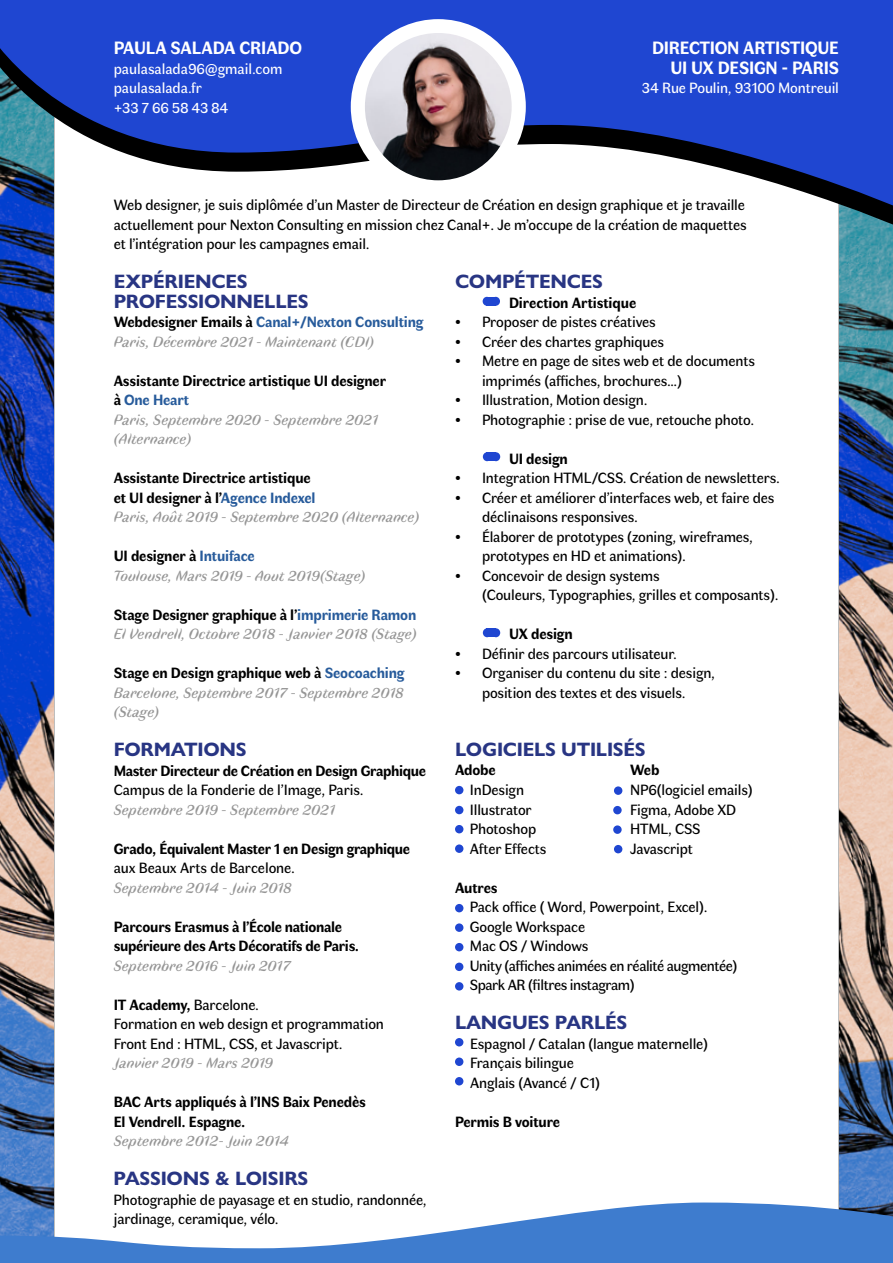
<style>
.page{position:relative;width:893px;height:1263px;background:#fff}
.page>*{position:absolute;margin:0;border:0;box-sizing:border-box;transform-origin:0 0}
.t1{font:700 19.5px/19.5px "Gill Sans Nova";letter-spacing:-.015em;color:#283583}
.t2{font:700 18px/19.5px "Faune Text";letter-spacing:-.01em;color:#fff;text-align:right}
.t3{font:15px/19.5px "Faune Text";letter-spacing:-.01em;color:#000}
.t4{font:italic 15px/19.5px "Faune Text";letter-spacing:-.01em;color:#969696}
.t5{font:700 15px/19.5px "Faune Text";letter-spacing:-.01em;color:#000}
.t6{font:15px/19.5px "Faune Text";color:#fff}
.t7{font:15px/19.5px "Faune Text";letter-spacing:-.03em;color:#000}
.s1{font-weight:700;font-style:normal;color:#000}
.s2{font-weight:700;font-style:normal;color:#275b9b}
.s3{color:#275b9b}
.s4{font-weight:400;font-style:italic;color:#969696}
.s5{font-weight:700}
</style>
<div class="page">
<img style="left:839px;top:231px;width:54px;height:971px">
<img style="left:0;top:231px;width:54px;height:971px">
<svg style="left:0;top:212px;width:893px;height:19px"></svg>
<svg style="left:0;top:0;width:893px;height:212px;fill:#1f46d1"></svg>
<svg style="left:0;top:1202px;width:893px;height:61px;fill:#3e7cce"></svg>
<div style="left:351px;top:19px;width:175px;height:175px;background:#fff;border-radius:50%"></div>
<img style="left:365px;top:33px;width:147px;height:147px;border-radius:74px">
<div style="left:613px;top:825px;width:9px;height:9px;background:#1f46d1;border-radius:50%"></div>
<div style="left:613px;top:806px;width:9px;height:8px;background:#1f46d1;border-radius:50%"></div>
<div style="left:614px;top:845px;width:8px;height:8px;background:#1f46d1;border-radius:50%"></div>
<div style="left:455px;top:844px;width:8px;height:9px;background:#1f46d1;border-radius:50%"></div>
<div style="left:455px;top:904px;width:8px;height:8px;background:#1f46d1;border-radius:50%"></div>
<div style="left:455px;top:962px;width:8px;height:9px;background:#1f46d1;border-radius:50%"></div>
<div style="left:614px;top:786px;width:8px;height:9px;background:#1f46d1;border-radius:50%"></div>
<div style="left:455px;top:786px;width:8px;height:8px;background:#1f46d1;border-radius:50%"></div>
<div style="left:455px;top:806px;width:8px;height:8px;background:#1f46d1;border-radius:50%"></div>
<div style="left:455px;top:825px;width:8px;height:8px;background:#1f46d1;border-radius:50%"></div>
<div style="left:455px;top:943px;width:8px;height:8px;background:#1f46d1;border-radius:50%"></div>
<div style="left:455px;top:982px;width:8px;height:8px;background:#1f46d1;border-radius:50%"></div>
<div style="left:455px;top:923px;width:8px;height:9px;background:#1f46d1;border-radius:50%"></div>
<div style="left:455px;top:1077px;width:8px;height:8px;background:#1f46d1;border-radius:50%"></div>
<div style="left:455px;top:1057px;width:8px;height:9px;background:#1f46d1;border-radius:50%"></div>
<div style="left:455px;top:1038px;width:8px;height:8px;background:#1f46d1;border-radius:50%"></div>
<div style="left:483px;top:297px;width:8px;height:9px;background:#1f46d1;border-radius:50%"></div>
<div style="left:492px;top:297px;width:8px;height:9px;background:#1f46d1;border-radius:50%"></div>
<div style="left:486px;top:297px;width:10px;height:9px;background:#1f46d1"></div>
<div style="left:483px;top:452px;width:8px;height:9px;background:#1f46d1;border-radius:50%"></div>
<div style="left:492px;top:452px;width:8px;height:9px;background:#1f46d1;border-radius:50%"></div>
<div style="left:487px;top:452px;width:9px;height:9px;background:#1f46d1"></div>
<div style="left:483px;top:628px;width:8px;height:9px;background:#1f46d1;border-radius:50%"></div>
<div style="left:492px;top:628px;width:8px;height:9px;background:#1f46d1;border-radius:50%"></div>
<div style="left:487px;top:628px;width:9px;height:9px;background:#1f46d1"></div>
<p class="t2" style="left:114px;top:37px;width:190px">PAULA SALADA CRIADO</p>
<p class="t6" style="left:114px;top:58px;width:170px">paulasalada96@gmail.com paulasalada.fr<br>+33 7 66 58 43 84</p>
<p class="t2" style="left:652px;top:37px;width:188px">DIRECTION ARTISTIQUE<br>UI UX DESIGN - PARIS</p>
<p class="t6" style="left:642px;top:78px;width:199px">34 Rue Poulin, 93100 Montreuil</p>
<p class="t3" style="left:114px;top:195px;width:634px;text-align:justify">Web designer, je suis diplômée d’un Master de Directeur de Création en design graphique et je travaille actuellement pour Nexton Consulting en mission chez Canal+. Je m’occupe de la création de maquettes et l’intégration pour les campagnes email.</p>
<h1 class="t1" style="left:114px;top:272px;width:196px">EXPÉRIENCES<br>PROFESSIONNELLES</h1>
<p class="t4" style="left:114px;top:312px;width:311px"><span class="s1">Webdesigner Emails à</span> <span class="s2">Canal+/Nexton Consulting<br></span>Paris, Décembre 2021 - Maintenant (CDI)</p>
<p class="t4" style="left:114px;top:370px;width:274px"><span class="s1">Assistante Directrice artistique UI designer à</span> <span class="s2">One Heart<br></span>Paris, Septembre 2020 - Septembre 2021 (Alternance)</p>
<p class="t5" style="left:114px;top:467px;width:308px">Assistante Directrice artistique<br>et UI designer à l’<span class="s3">Agence Indexel<br></span><span class="s4">Paris, Août 2019 - Septembre 2020 (Alternance)</span></p>
<p class="t4" style="left:114px;top:546px;width:254px"><span class="s1">UI designer à</span> <span class="s2">Intuiface<br></span>Toulouse, Mars 2019 - Aout 2019(Stage)</p>
<p class="t4" style="left:114px;top:604px;width:305px"><span class="s1">Stage Designer graphique à l’</span><span class="s2">imprimerie Ramon<br></span>El Vendrell, Octobre 2018 - Janvier 2018 (Stage)</p>
<p class="t4" style="left:114px;top:663px;width:292px;text-align:justify"><span class="s1">Stage en Design graphique web à</span> <span class="s2">Seocoaching </span>Barcelone, Septembre 2017 - Septembre 2018 (Stage)</p>
<h1 class="t1" style="left:455px;top:272px;width:149px">COMPÉTENCES</h1>
<p class="t5" style="left:509px;top:292px;width:129px">Direction Artistique</p>
<p class="t3" style="left:455px;top:312px;width:202px">• Proposer de pistes créatives</p>
<p class="t3" style="left:455px;top:331px;width:211px">• Créer des chartes graphiques</p>
<p class="t3" style="left:482px;top:351px;width:275px;text-indent:-27px">• Metre en page de sites web et de documents imprimés (affiches, brochures…)</p>
<p class="t3" style="left:455px;top:390px;width:194px">• Illustration, Motion design.</p>
<p class="t3" style="left:455px;top:409px;width:301px">• Photographie : prise de vue, retouche photo.</p>
<p class="t5" style="left:509px;top:448px;width:60px">UI design</p>
<p class="t3" style="left:455px;top:468px;width:326px">• Integration HTML/CSS. Création de newsletters.</p>
<p class="t3" style="left:482px;top:487px;width:294px;text-indent:-27px">• Créer et améliorer d’interfaces web, et faire des déclinaisons responsives.</p>
<p class="t3" style="left:482px;top:526px;width:273px;text-indent:-27px">• Élaborer de prototypes (zoning, wireframes, prototypes en HD et animations).</p>
<p class="t3" style="left:482px;top:565px;width:298px;text-indent:-27px">• Concevoir de design systems<br>(Couleurs, Typographies, grilles et composants).</p>
<p class="t5" style="left:509px;top:623px;width:65px">UX design</p>
<p class="t3" style="left:455px;top:643px;width:223px">• Définir des parcours utilisateur.</p>
<p class="t3" style="left:455px;top:663px;width:262px;text-align:center">• Organiser du contenu du site : design, position des textes et des visuels.</p>
<h1 class="t1" style="left:114px;top:740px;width:134px">FORMATIONS</h1>
<p class="t5" style="left:114px;top:760px;width:314px">Master Directeur de Création en Design Graphique</p>
<p class="t3" style="left:114px;top:780px;width:251px">Campus de la Fonderie de l’Image, Paris.</p>
<p class="t4" style="left:114px;top:799px;width:223px">Septembre 2019 - Septembre 2021</p>
<p class="t5" style="left:114px;top:838px;width:298px">Grado, Équivalent Master 1 en Design graphique</p>
<p class="t3" style="left:114px;top:858px;width:183px">aux Beaux Arts de Barcelone.</p>
<p class="t4" style="left:114px;top:877px;width:180px">Septembre 2014 - Juin 2018</p>
<p class="t5" style="left:114px;top:916px;width:247px">Parcours Erasmus à l’École nationale supérieure des Arts Décoratifs de Paris.</p>
<p class="t4" style="left:114px;top:955px;width:178px">Septembre 2016 - Juin 2017</p>
<p class="t3" style="left:114px;top:994px;width:272px"><span class="s5">IT Academy,</span> Barcelone.<br>Formation en web design et programmation<br>Front End : HTML, CSS, et Javascript.</p>
<p class="t4" style="left:114px;top:1053px;width:161px">Janvier 2019 - Mars 2019</p>
<p class="t5" style="left:114px;top:1091px;width:254px">BAC Arts appliqués à l’INS Baix Penedès<br>El Vendrell. Espagne.</p>
<p class="t4" style="left:114px;top:1131px;width:177px">Septembre 2012- Juin 2014</p>
<h1 class="t1" style="left:114px;top:1169px;width:196px">PASSIONS &amp; LOISIRS</h1>
<p class="t3" style="left:114px;top:1189px;width:315px">Photographie de payasage et en studio, randonnée, jardinage, ceramique, vélo.</p>
<h1 class="t1" style="left:455px;top:740px;width:192px">LOGICIELS UTILISÉS</h1>
<p class="t5" style="left:455px;top:759px;width:42px">Adobe</p>
<p class="t5" style="left:630px;top:760px;width:31px">Web</p>
<p class="t3" style="left:470px;top:780px;width:56px">InDesign</p>
<p class="t3" style="left:630px;top:780px;width:124px">NP6(logiciel emails)</p>
<p class="t3" style="left:470px;top:799px;width:63px">Illustrator</p>
<p class="t3" style="left:630px;top:799px;width:108px">Figma, Adobe XD</p>
<p class="t3" style="left:470px;top:819px;width:78px">Photoshop<br>After Effects</p>
<p class="t3" style="left:630px;top:819px;width:72px">HTML, CSS</p>
<p class="t3" style="left:630px;top:838px;width:64px">Javascript</p>
<p class="t5" style="left:455px;top:877px;width:44px">Autres</p>
<p class="t3" style="left:470px;top:897px;width:239px">Pack office ( Word, Powerpoint, Excel).<br>Google Workspace<br>Mac OS / Windows</p>
<p class="t7" style="left:470px;top:955px;width:269px">Unity (affiches animées en réalité augmentée)<br>Spark AR (filtres instagram)</p>
<h1 class="t1" style="left:455px;top:1013px;width:174px">LANGUES PARLÉS</h1>
<p class="t3" style="left:470px;top:1033px;width:240px">Espagnol / Catalan (langue maternelle)<br>Français bilingue<br>Anglais (Avancé / C1)</p>
<p class="t5" style="left:455px;top:1111px;width:107px">Permis B voiture</p>
</div>
